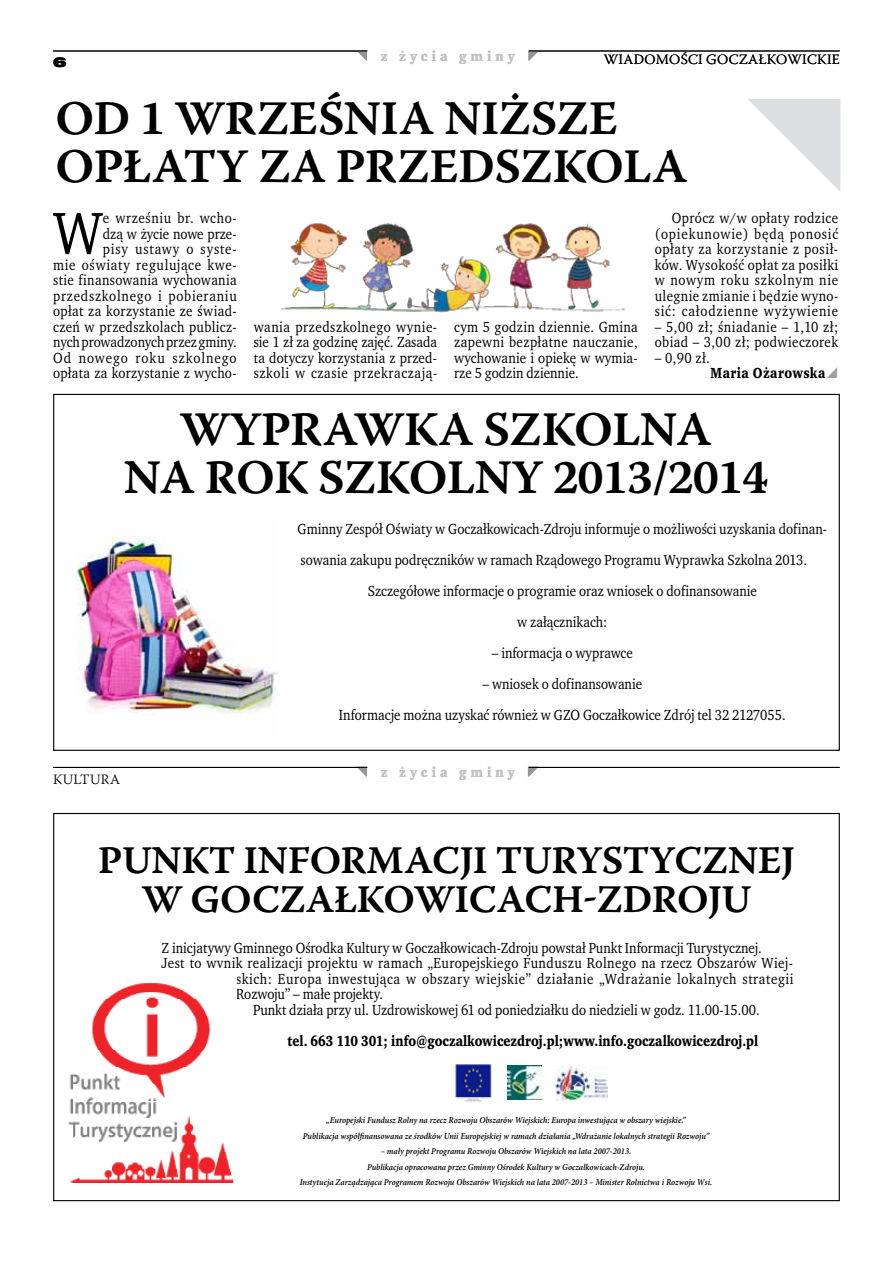
<style>
.page{position:relative;width:893px;height:1263px;background:#fff}
.page>*{position:absolute;margin:0;border:0;box-sizing:border-box;transform-origin:0 0}
.t1{font:61.2px "Wro Text";color:#000;scale:.93 1}
.t2{font:48px/48px "Warnock Pro Semibold Capt";letter-spacing:-.02em;color:#000}
.t3{font:39px "Warnock Pro Semibold Capt";letter-spacing:-.015em;color:#000}
.t4{font:15px/15.5px "Wro Text";letter-spacing:.005em;color:#000;text-align:justify;scale:.93 1}
.t5{font:15px/15.6px "Wro Text";letter-spacing:.025em;color:#000;text-align:right;scale:.93 1}
.t6{font:15px/15.5px "Wro Text";letter-spacing:.03em;color:#000;scale:.93 1}
.t7{font:15px "Wro Text";letter-spacing:.045em;color:#000;scale:.93 1}
.t8{font:700 15px "Wro Text";color:#000;scale:.93 1}
.t9{font:700 15px "Wro Text";letter-spacing:.03em;color:#000;scale:.93 1}
.t10{font:300 14.25px "Warnock Pro";letter-spacing:.015em;color:#000}
.t11{font:700 14.25px "Wro Text";letter-spacing:.29em;color:#c0c2c4}
.t12{font:900 expanded 14.25px "Nimbus San TCE";color:#000}
.t13{font:italic 600 9px/15.5px "Minion Pro";letter-spacing:-.005em;color:#000;text-align:center;scale:.93 1}
</style>
<div class="page">
<hr style="left:53px;top:51px;width:314px;height:1px;background:#000">
<hr style="left:529px;top:51px;width:311px;height:1px;background:#000">
<img style="left:281px;top:223px;width:346px;height:90px">
<svg style="left:748px;top:99px;width:92px;height:92px"></svg>
<hr style="left:53px;top:767px;width:314px;height:1px;background:#000">
<hr style="left:529px;top:767px;width:311px;height:1px;background:#000">
<img style="left:77px;top:536px;width:201px;height:178px">
<img style="left:68px;top:983px;width:166px;height:199px">
<img style="left:507px;top:1065px;width:34px;height:34px">
<img style="left:556px;top:1067px;width:51px;height:33px">
<img style="left:455px;top:1064px;width:37px;height:38px">
<p class="t12" style="left:53px;top:54px;width:15px">6</p>
<p class="t11" style="left:381px;top:47px;width:135px">z życia gminy</p>
<p class="t10" style="left:604px;top:51px;width:237px">WIADOMOŚCI GOCZAŁKOWICKIE</p>
<h2 class="t2" style="left:55px;top:93px;width:600px">OD 1 WRZEŚNIA NIŻSZE<br>OPŁATY ZA PRZEDSZKOLA</h2>
<p class="t5" style="left:53px;top:210px;width:199px">e wrześniu br. wcho-<br>dzą w życie nowe prze-<br>pisy ustawy o syste-<br>mie oświaty regulujące kwe&shy;stie finansowania wychowania przedszkolnego i pobieraniu opłat za korzystanie ze świad&shy;czeń w przedszkolach publicz&shy;nych prowadzonych przez gminy.<br>Od nowego roku szkolnego opłata za korzystanie z wycho-</p>
<h1 class="t1" style="left:53px;top:195px;width:55px">W</h1>
<p class="t4" style="left:254px;top:319px;width:199px">wania przedszkolnego wynie&shy;sie 1 zł za godzinę zajęć. Zasada ta dotyczy korzystania z przed&shy;szkoli w czasie przekraczają-</p>
<p class="t4" style="left:454px;top:319px;width:199px">cym 5 godzin dziennie. Gmina zapewni bezpłatne nauczanie, wychowanie i opiekę w wymia&shy;rze 5 godzin dziennie.</p>
<p class="t4" style="left:655px;top:210px;width:199px;text-indent:17px">Oprócz w/w opłaty rodzice (opiekunowie) będą ponosić opłaty za korzystanie z posił&shy;ków. Wysokość opłat za posiłki w nowym roku szkolnym nie ulegnie zmianie i będzie wyno&shy;sić: całodzienne wyżywienie</p>
<p class="t6" style="left:655px;top:319px;width:199px">– 5,00 zł; śniadanie – 1,10 zł; obiad – 3,00 zł; podwieczorek</p>
<p class="t4" style="left:655px;top:350px;width:61px">– 0,90 zł.</p>
<p class="t9" style="left:711px;top:364px;width:125px">Maria Ożarowska</p>
<h2 class="t2" style="left:180px;top:404px;width:37px">WYPR</h2>
<h2 class="t2" style="left:323px;top:404px;width:390px">AWKA SZKOLNA</h2>
<h2 class="t2" style="left:123px;top:452px;width:117px">NA ROK</h2>
<h2 class="t2" style="left:318px;top:452px;width:452px">SZKOLNY 2013/2014</h2>
<p class="t4" style="left:298px;top:521px;width:571px">Gminny Zespół Oświaty w Goczałkowicach-Zdroju informuje o możliwości uzyskania dofinan-</p>
<p class="t4" style="left:301px;top:552px;width:546px">sowania zakupu podręczników w ramach Rządowego Programu Wyprawka Szkolna 2013.</p>
<p class="t4" style="left:368px;top:583px;width:420px">Szczegółowe informacje o programie oraz wniosek o dofinansowanie</p>
<p class="t4" style="left:517px;top:614px;width:98px">w załącznikach:</p>
<p class="t4" style="left:492px;top:645px;width:153px">– informacja o wyprawce</p>
<p class="t4" style="left:339px;top:668px;width:482px;line-height:31px;text-align:center">– wniosek o dofinansowanie<br>Informacje można uzyskać również w GZO Goczałkowice Zdrój tel 32 2127055.</p>
<p class="t10" style="left:53px;top:770px;width:68px">KULTURA</p>
<p class="t11" style="left:381px;top:764px;width:135px">z życia gminy</p>
<h3 class="t3" style="left:98px;top:836px;width:82px">PUNKT</h3>
<h3 class="t3" style="left:244px;top:836px;width:98px">INFORM</h3>
<h3 class="t3" style="left:404px;top:836px;width:173px">ACJI TURYSTY</h3>
<h3 class="t3" style="left:674px;top:836px;width:122px">CZNEJ</h3>
<h3 class="t3" style="left:142px;top:875px;width:483px">W GOCZAŁKOWICACH-ZDRO</h3>
<h3 class="t3" style="left:708px;top:875px;width:45px">JU</h3>
<p class="t4" style="left:162px;top:940px;width:647px">Z inicjatywy Gminnego Ośrodka Kultury w Goczałkowicach-Zdroju powstał Punkt Informacji Turystycznej.</p>
<p class="t6" style="left:162px;top:955px;width:680px">Jest to wynik realizacji projektu w ramach „Europejskiego Funduszu Rolnego na rzecz Obszarów Wiej-</p>
<p class="t7" style="left:236px;top:969px;width:601px">skich: Europa inwestująca w obszary wiejskie” działanie „Wdrażanie lokalnych strategii</p>
<p class="t4" style="left:236px;top:986px;width:160px">Rozwoju” – małe projekty.</p>
<p class="t4" style="left:253px;top:1002px;width:546px">Punkt działa przy ul. Uzdrowiskowej 61 od poniedziałku do niedzieli w godz. 11.00-15.00.</p>
<p class="t8" style="left:288px;top:1031px;width:508px">tel. 663 110 301; info@goczalkowicezdroj.pl;www.info.goczalkowicezdroj.pl</p>
<p class="t13" style="left:303px;top:1113px;width:439px">„Europejski Fundusz Rolny na rzecz Rozwoju Obszarów Wiejskich: Europa inwestująca w obszary wiejskie.”<br>Publikacja współfinansowana ze środków Unii Europejskiej w ramach działania „Wdrażanie lokalnych strategii Rozwoju”</p>
<p class="t13" style="left:300px;top:1144px;width:445px">– mały projekt Programu Rozwoju Obszarów Wiejskich na lata 2007-2013.<br>Publikacja opracowana przez Gminny Ośrodek Kultury w Goczałkowicach-Zdroju.<br>Instytucja Zarządzająca Programem Rozwoju Obszarów Wiejskich na lata 2007-2013 – Minister Rolnictwa i Rozwoju Wsi.</p>
</div>
